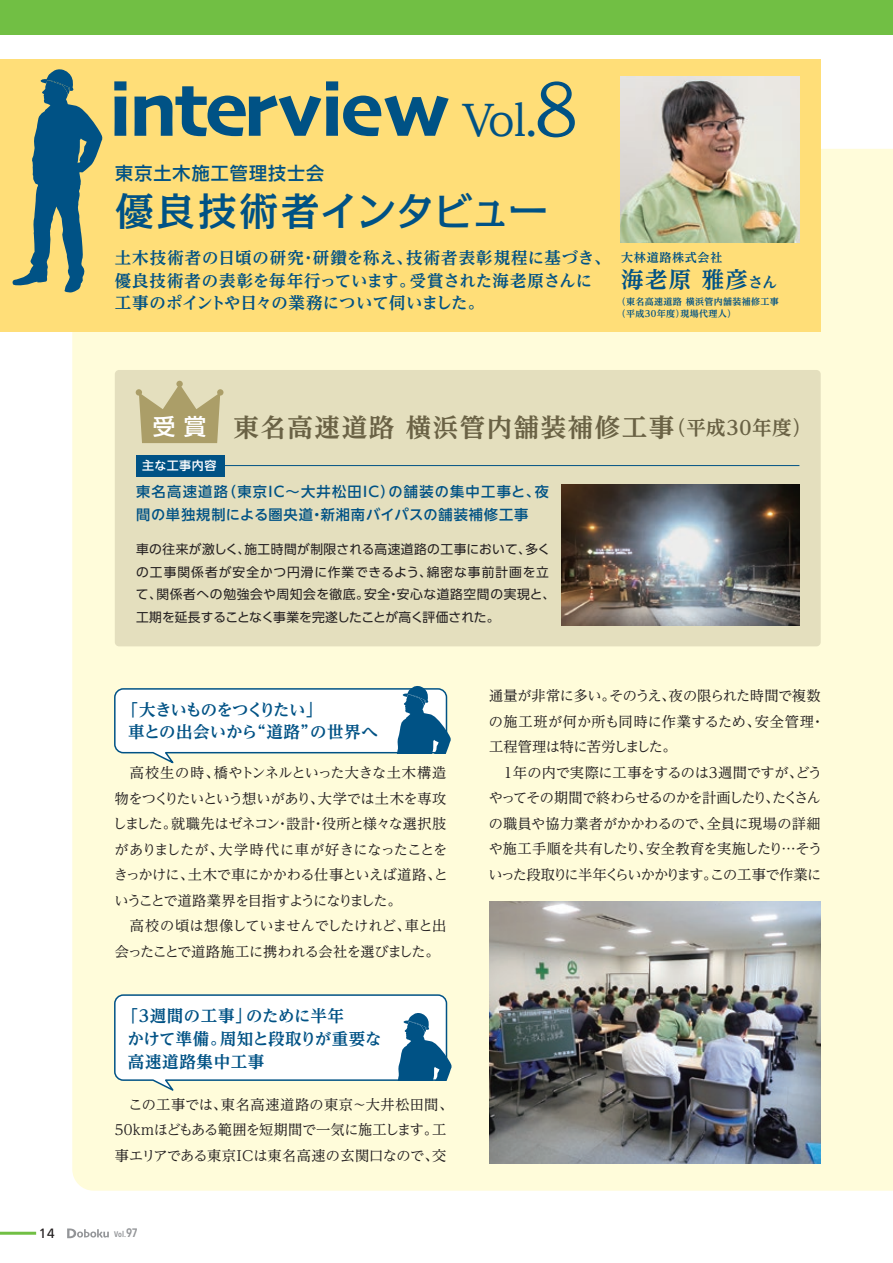
<style>
.page{position:relative;width:893px;height:1263px;background:#fff}
.page>*{position:absolute;margin:0;border:0;box-sizing:border-box;transform-origin:0 0}
.t1{font:78.6px "Skia";letter-spacing:-.04em;color:#005285}
.t2{font:500 39px "Kakumin Pro";color:#005285}
.t3{font:700 25.5px "UD Reimin Pro";letter-spacing:.06em;color:#6a6245}
.t4{font:700 22.5px "UD Reimin Pro";color:#005285}
.t5{font:500 22.5px "UD Shin Go NT Pro";color:#fff}
.t6{font:500 18px "UD Shin Go NT Pro";letter-spacing:.06em;color:#005285}
.t7{font:700 16.5px/22.5px "UD Reimin Pro";letter-spacing:.015em;color:#005285}
.t8{font:700 16.5px/22.5px "UD Reimin Pro";letter-spacing:-.05em;color:#005285}
.t9{font:14.25px/25.5px "UD Reimin Pro";letter-spacing:-.03em;color:#231f20}
.t10{font:14.25px/25.5px "UD Reimin Pro";letter-spacing:.01em;color:#231f20}
.t11{font:500 14.25px/22.5px "UD Shin Go NT Pro";letter-spacing:.06em;color:#005285}
.t12{font:13.5px "Frutiger";color:#231f20}
.t13{font:12.75px/22.5px "UD Shin Go Pro";letter-spacing:.035em;color:#231f20}
.t14{font:700 12px "UD Reimin Pro";letter-spacing:.06em;color:#005285}
.t15{font:500 12px "UD Shin Go NT Pro";letter-spacing:.05em;color:#fff}
.t16{font:700 9px/12px "UD Reimin Pro";letter-spacing:.04em;color:#005285}
.t17{font:600 8.1px "Avenir Next Condensed";color:#939598}
.s1{font-family:"UD Reimin Pro";font-weight:500;font-size:42.15px}
.s2{font-family:"UD Reimin Pro";font-weight:500;font-size:70.35px}
.s3{font-size:15px}
.s4{font-size:19.5px}
.s5{font-size:12.15px}
</style>
<div class="page">
<div style="left:0;top:0;width:893px;height:34px;background:#71bf44"></div>
<div style="left:72px;top:149px;width:821px;height:1042px;background:#fffcda"></div>
<div style="left:0;top:60px;width:821px;height:272px;background:#ffde78"></div>
<div style="left:115px;top:370px;width:706px;height:276px;background:#e4dfbe;border-radius:4px"></div>
<img style="left:562px;top:485px;width:237px;height:140px">
<svg style="left:67px;top:1228px;width:42px;height:10px"></svg>
<hr style="left:0;top:1232px;width:36px;height:3px;background:#71bf44">
<svg style="left:113px;top:686px;width:338px;height:80px"></svg>
<svg style="left:113px;top:993px;width:339px;height:101px"></svg>
<div style="left:136px;top:455px;width:88px;height:21px;background:#005285"></div>
<img style="left:621px;top:77px;width:178px;height:166px">
<img style="left:489px;top:901px;width:332px;height:262px">
<hr style="left:223px;top:465px;width:576px;height:1px;background:#005285">
<svg style="left:139px;top:386px;width:81px;height:57px"></svg>
<div style="left:136px;top:389px;width:6px;height:7px;background:#ab9e68;border-radius:50%"></div>
<div style="left:176px;top:381px;width:7px;height:6px;background:#ab9e68;border-radius:50%"></div>
<div style="left:217px;top:389px;width:6px;height:7px;background:#ab9e68;border-radius:50%"></div>
<svg style="left:13px;top:69px;width:89px;height:223px"></svg>
<h1 class="t1" style="left:109px;top:63px;width:471px">interview <span class="s1">Vol.</span><span class="s2">8</span></h1>
<p class="t6" style="left:115px;top:158px;width:210px">東京土木施工管理技士会</p>
<h2 class="t2" style="left:115px;top:180px;width:434px">優良技術者インタビュー</h2>
<p class="t7" style="left:115px;top:246px;width:497px">土木技術者の日頃の研究・研鑽を称え、技術者表彰規程に基づき、優良技術者の表彰を毎年行っています。受賞された海老原さんに工事のポイントや日々の業務について伺いました。</p>
<p class="t14" style="left:621px;top:248px;width:103px">大林道路株式会社</p>
<h3 class="t4" style="left:621px;top:261px;width:158px">海老原 雅彦<span class="s3">さん</span></h3>
<p class="t16" style="left:617px;top:295px;width:163px">（東名高速道路 横浜管内舗装補修工事（平成30年度）現場代理人）</p>
<h3 class="t5" style="left:153px;top:408px;width:55px">受賞</h3>
<p class="t15" style="left:142px;top:456px;width:76px">主な工事内容</p>
<h3 class="t3" style="left:233px;top:406px;width:580px">東名高速道路 横浜管内舗装補修工事<span class="s4">（平成30年度）</span></h3>
<p class="t11" style="left:136px;top:480px;width:414px">東名高速道路（東京IC～大井松田IC）の舗装の集中工事と、夜間の単独規制による圏央道・新湘南バイパスの舗装補修工事</p>
<p class="t13" style="left:136px;top:538px;width:421px">車の往来が激しく、施工時間が制限される高速道路の工事において、多くの工事関係者が安全かつ円滑に作業できるよう、綿密な事前計画を立て、関係者への勉強会や周知会を徹底。安全・安心な道路空間の実現と、工期を延長することなく事業を完遂したことが高く評価された。</p>
<p class="t8" style="left:128px;top:698px;width:251px;text-indent:-6px">「大きいものをつくりたい」<br>車との出会いから“道路”の世界へ</p>
<p class="t9" style="left:113px;top:759px;width:337px">　高校生の時、橋やトンネルといった大きな土木構造物をつくりたいという想いがあり、大学では土木を専攻しました。就職先はゼネコン・設計・役所と様々な選択肢がありましたが、大学時代に車が好きになったことをきっかけに、土木で車にかかわる仕事といえば道路、ということで道路業界を目指すようになりました。<br>　高校の頃は想像していませんでしたけれど、車と出会ったことで道路施工に携われる会社を選びました。</p>
<p class="t7" style="left:127px;top:1005px;width:256px;text-indent:-6px">「3週間の工事」のために半年<br>かけて準備。周知と段取りが重要な高速道路集中工事</p>
<p class="t10" style="left:115px;top:1091px;width:340px">　この工事では、東名高速道路の東京～大井松田間、<br>50kmほどもある範囲を短期間で一気に施工します。工事エリアである東京ICは東名高速の玄関口なので、交</p>
<p class="t12" style="left:39px;top:1225px;width:17px">14</p>
<p class="t17" style="left:114px;top:1227px;width:25px">Vol.<span class="s5">97</span></p>
<p class="t9" style="left:489px;top:683px;width:338px">通量が非常に多い。そのうえ、夜の限られた時間で複数の施工班が何か所も同時に作業するため、安全管理・工程管理は特に苦労しました。<br>　1年の内で実際に工事をするのは3週間ですが、どうやってその期間で終わらせるのかを計画したり、たくさんの職員や協力業者がかかわるので、全員に現場の詳細や施工手順を共有したり、安全教育を実施したり…そういった段取りに半年くらいかかります。この工事で作業に</p>
</div>
